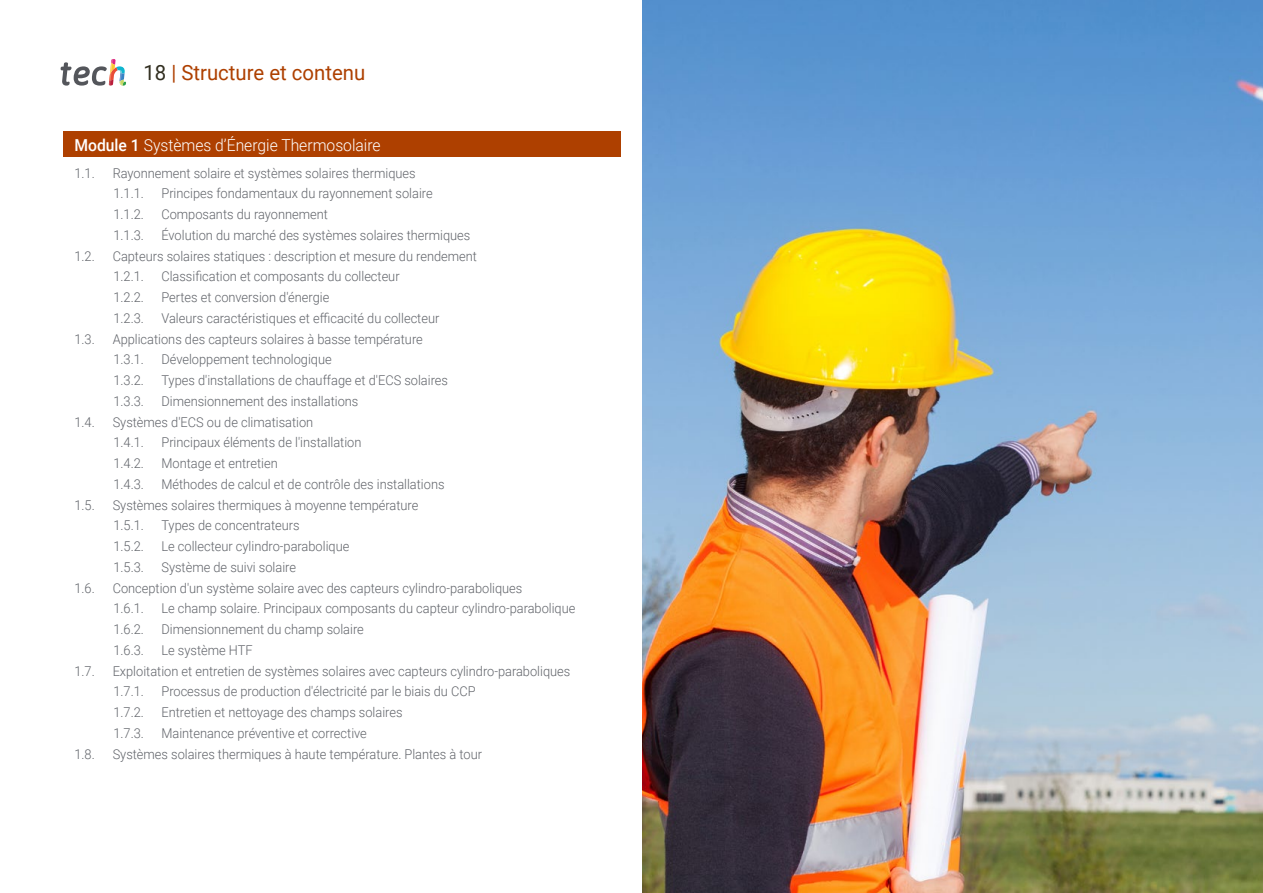
<style>
.page{position:relative;width:1263px;height:893px;background:#fff}
.page>*{position:absolute;margin:0;border:0;box-sizing:border-box;transform-origin:0 0}
.t1{font:21px "Roboto";color:#ae4000}
.t2{font:300 16.5px "Roboto";color:#fff;scale:.95 1}
.t3{font:300 13.5px/20.7px "Roboto";color:#61646a;scale:.95 1}
.s1{color:#312e20}
.s2{font-weight:500}
</style>
<div class="page">
<div style="left:63px;top:132px;width:558px;height:25px;background:#ae4000"></div>
<svg style="left:61px;top:59px;width:65px;height:27px"></svg>
<img style="left:642px;top:0;width:621px;height:893px">
<h1 class="t1" style="left:144px;top:57px;width:223px"><span class="s1">18</span> | Structure et contenu</h1>
<p class="t2" style="left:74px;top:133px;width:324px"><span class="s2">Module 1</span> Systèmes d’Énergie Thermosolaire</p>
<p class="t3" style="left:74px;top:162px;width:23px">1.1.</p>
<p class="t3" style="left:113px;top:162px;width:320px">Rayonnement solaire et systèmes solaires thermiques<br>1.1.1.</p>
<p class="t3" style="left:161px;top:183px;width:287px">Principes fondamentaux du rayonnement solaire</p>
<p class="t3" style="left:113px;top:204px;width:34px">1.1.2.</p>
<p class="t3" style="left:161px;top:204px;width:177px">Composants du rayonnement</p>
<p class="t3" style="left:113px;top:224px;width:34px">1.1.3.</p>
<p class="t3" style="left:161px;top:224px;width:327px">Évolution du marché des systèmes solaires thermiques</p>
<p class="t3" style="left:74px;top:245px;width:23px">1.2.</p>
<p class="t3" style="left:113px;top:245px;width:385px">Capteurs solaires statiques : description et mesure du rendement<br>1.2.1.</p>
<p class="t3" style="left:161px;top:266px;width:252px">Classification et composants du collecteur</p>
<p class="t3" style="left:113px;top:287px;width:34px">1.2.2.</p>
<p class="t3" style="left:161px;top:287px;width:178px">Pertes et conversion d'énergie</p>
<p class="t3" style="left:113px;top:307px;width:34px">1.2.3.</p>
<p class="t3" style="left:161px;top:307px;width:294px">Valeurs caractéristiques et efficacité du collecteur</p>
<p class="t3" style="left:74px;top:328px;width:23px">1.3.</p>
<p class="t3" style="left:113px;top:328px;width:328px">Applications des capteurs solaires à basse température<br>1.3.1.</p>
<p class="t3" style="left:161px;top:349px;width:181px">Développement technologique</p>
<p class="t3" style="left:113px;top:370px;width:34px">1.3.2.</p>
<p class="t3" style="left:161px;top:370px;width:303px">Types d'installations de chauffage et d'ECS solaires</p>
<p class="t3" style="left:113px;top:390px;width:34px">1.3.3.</p>
<p class="t3" style="left:161px;top:390px;width:209px">Dimensionnement des installations</p>
<p class="t3" style="left:74px;top:411px;width:23px">1.4.</p>
<p class="t3" style="left:113px;top:411px;width:213px">Systèmes d'ECS ou de climatisation<br>1.4.1.</p>
<p class="t3" style="left:161px;top:432px;width:212px">Principaux éléments de l'installation</p>
<p class="t3" style="left:113px;top:453px;width:34px">1.4.2.</p>
<p class="t3" style="left:161px;top:453px;width:124px">Montage et entretien</p>
<p class="t3" style="left:113px;top:473px;width:34px">1.4.3.</p>
<p class="t3" style="left:161px;top:473px;width:299px">Méthodes de calcul et de contrôle des installations</p>
<p class="t3" style="left:74px;top:494px;width:23px">1.5.</p>
<p class="t3" style="left:113px;top:494px;width:323px">Systèmes solaires thermiques à moyenne température<br>1.5.1.</p>
<p class="t3" style="left:161px;top:515px;width:147px">Types de concentrateurs</p>
<p class="t3" style="left:113px;top:536px;width:34px">1.5.2.</p>
<p class="t3" style="left:161px;top:536px;width:199px">Le collecteur cylindro-parabolique</p>
<p class="t3" style="left:113px;top:556px;width:34px">1.5.3.</p>
<p class="t3" style="left:161px;top:556px;width:143px">Système de suivi solaire</p>
<p class="t3" style="left:74px;top:577px;width:23px">1.6.</p>
<p class="t3" style="left:113px;top:577px;width:433px">Conception d'un système solaire avec des capteurs cylindro-paraboliques<br>1.6.1.</p>
<p class="t3" style="left:161px;top:598px;width:437px">Le champ solaire. Principaux composants du capteur cylindro-parabolique</p>
<p class="t3" style="left:113px;top:619px;width:34px">1.6.2.</p>
<p class="t3" style="left:161px;top:619px;width:215px">Dimensionnement du champ solaire</p>
<p class="t3" style="left:113px;top:639px;width:34px">1.6.3.</p>
<p class="t3" style="left:161px;top:639px;width:97px">Le système HTF</p>
<p class="t3" style="left:74px;top:660px;width:23px">1.7.</p>
<p class="t3" style="left:113px;top:660px;width:483px">Exploitation et entretien de systèmes solaires avec capteurs cylindro-paraboliques<br>1.7.1.</p>
<p class="t3" style="left:161px;top:681px;width:332px">Processus de production d'électricité par le biais du CCP</p>
<p class="t3" style="left:113px;top:702px;width:34px">1.7.2.</p>
<p class="t3" style="left:161px;top:702px;width:255px">Entretien et nettoyage des champs solaires</p>
<p class="t3" style="left:113px;top:722px;width:34px">1.7.3.</p>
<p class="t3" style="left:161px;top:722px;width:218px">Maintenance préventive et corrective</p>
<p class="t3" style="left:74px;top:743px;width:23px">1.8.</p>
<p class="t3" style="left:113px;top:743px;width:390px">Systèmes solaires thermiques à haute température. Plantes à tour</p>
</div>
